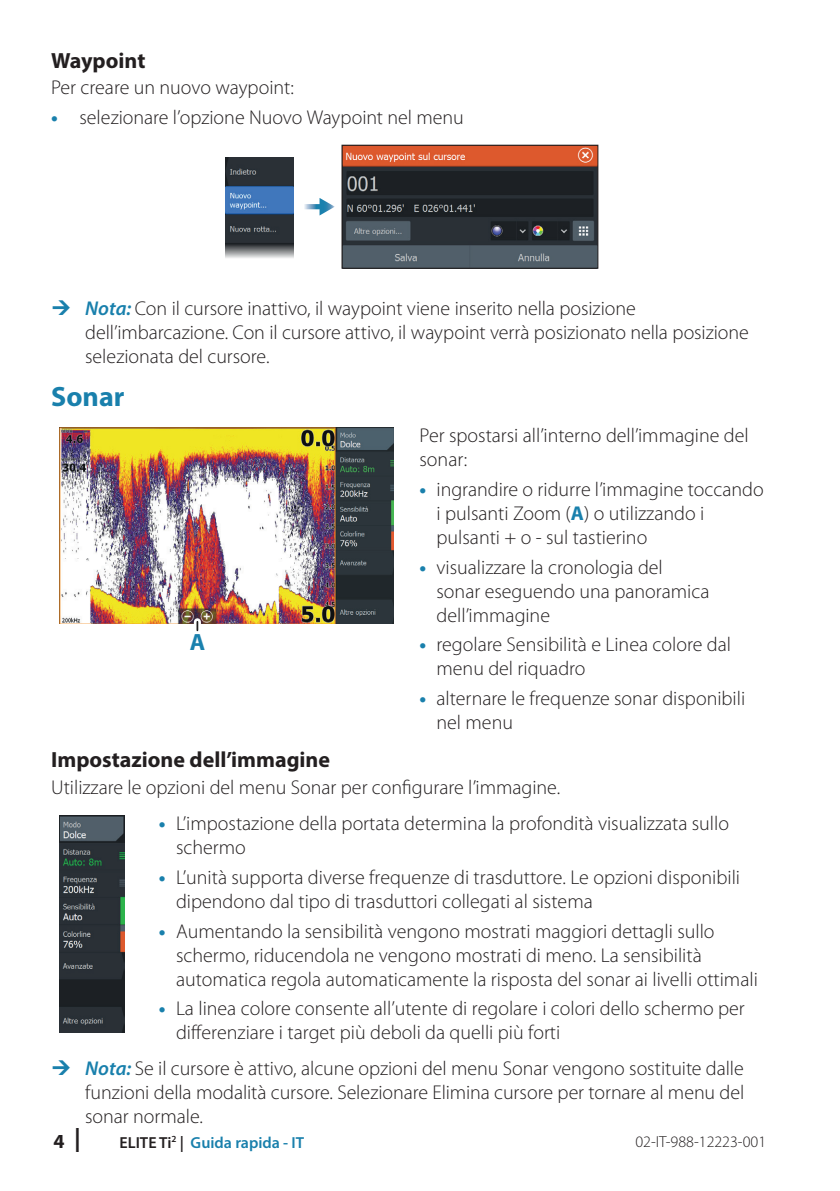
<style>
.page{position:relative;width:840px;height:1191px;background:#fff}
.page>*{position:absolute;margin:0;border:0;box-sizing:border-box;transform-origin:0 0}
.t1{font:700 28px "Myriad Pro";color:#1980ac}
.t2{font:700 23.6px "Myriad Pro";color:#1a81ae}
.t3{font:700 22px "Myriad Pro";color:#231f20}
.t4{font:300 20px/24px "Myriad Pro";color:#231f20}
.t5{font:700 20px "Myriad Pro";color:#231f20}
.t6{font:600 16px "Myriad Pro";color:#1980ac}
.t7{font:300 16px "Myriad Pro";color:#231f20}
.s1{font-weight:700;color:#1980ac}
.s2{font-weight:600;font-style:italic;color:#1980ac}
.s3{font-size:24px}
.s4{color:#231f20}
</style>
<div class="page">
<svg style="left:304px;top:204px;width:15px;height:5px"></svg>
<svg style="left:319px;top:198px;width:15px;height:17px"></svg>
<img style="left:343px;top:147px;width:253px;height:120px">
<div style="left:341px;top:145px;width:257px;height:124px;border:1px solid #231f20"></div>
<img style="left:225px;top:158px;width:68px;height:100px">
<img style="left:59px;top:427px;width:334px;height:197px">
<svg style="left:194px;top:622px;width:7px;height:8px"></svg>
<svg style="left:196px;top:622px;width:2px;height:8px"></svg>
<img style="left:59px;top:815px;width:65px;height:218px">
<p class="t3" style="left:51px;top:46px;width:96px">Waypoint</p>
<p class="t4" style="left:51px;top:76px;width:244px">Per creare un nuovo waypoint:</p>
<p class="t4" style="left:51px;top:106px;width:414px"><span class="s1">•</span> selezionare l’opzione Nuovo Waypoint nel menu</p>
<p class="t4" style="left:85px;top:297px;width:665px"><span class="s2">Nota:</span> Con il cursore inattivo, il waypoint viene inserito nella posizione dell’imbarcazione. Con il cursore attivo, il waypoint verrà posizionato nella posizione selezionata del cursore.</p>
<h1 class="t1" style="left:51px;top:378px;width:75px">Sonar</h1>
<p class="t2" style="left:190px;top:627px;width:17px">A</p>
<p class="t4" style="left:419px;top:424px;width:330px">Per spostarsi all’interno dell’immagine del sonar:</p>
<p class="t4" style="left:436px;top:477px;width:328px;text-indent:-17px"><span class="s1">•</span> ingrandire o ridurre l’immagine toccando i pulsanti Zoom (<span class="s1">A</span>) o utilizzando i pulsanti + o - sul tastierino</p>
<p class="t4" style="left:436px;top:555px;width:274px;text-indent:-17px"><span class="s1">•</span> visualizzare la cronologia del sonar eseguendo una panoramica dell’immagine</p>
<p class="t4" style="left:436px;top:633px;width:296px;text-indent:-17px"><span class="s1">•</span> regolare Sensibilità e Linea colore dal menu del riquadro</p>
<p class="t4" style="left:436px;top:686px;width:310px;text-indent:-17px"><span class="s1">•</span> alternare le frequenze sonar disponibili nel menu</p>
<p class="t3" style="left:51px;top:745px;width:280px">Impostazione dell’immagine</p>
<p class="t4" style="left:51px;top:775px;width:510px">Utilizzare le opzioni del menu Sonar per configurare l’immagine.</p>
<p class="t4" style="left:176px;top:812px;width:554px;text-indent:-17px"><span class="s1">•</span> L’impostazione della portata determina la profondità visualizzata sullo schermo</p>
<p class="t4" style="left:176px;top:865px;width:565px;text-indent:-17px"><span class="s1">•</span> L’unità supporta diverse frequenze di trasduttore. Le opzioni disponibili dipendono dal tipo di trasduttori collegati al sistema</p>
<p class="t4" style="left:176px;top:919px;width:583px;text-indent:-17px"><span class="s1">•</span> Aumentando la sensibilità vengono mostrati maggiori dettagli sullo schermo, riducendola ne vengono mostrati di meno. La sensibilità automatica regola automaticamente la risposta del sonar ai livelli ottimali</p>
<p class="t4" style="left:176px;top:997px;width:570px;text-indent:-17px"><span class="s1">•</span> La linea colore consente all’utente di regolare i colori dello schermo per differenziare i target più deboli da quelli più forti</p>
<p class="t4" style="left:85px;top:1056px;width:660px;text-align:justify"><span class="s2">Nota:</span> Se il cursore è attivo, alcune opzioni del menu Sonar vengono sostituite dalle funzioni della modalità cursore. Selezionare Elimina cursore per tornare al menu del sonar normale.</p>
<p class="t5" style="left:53px;top:1128px;width:29px">4 <span class="s3">|</span></p>
<p class="t6" style="left:119px;top:1132px;width:186px"><span class="s4">ELITE Ti</span><sup>2</sup> <span class="s4">|</span> Guida rapida - IT</p>
<p class="t7" style="left:635px;top:1133px;width:132px">02-IT-988-12223-001</p>
</div>
